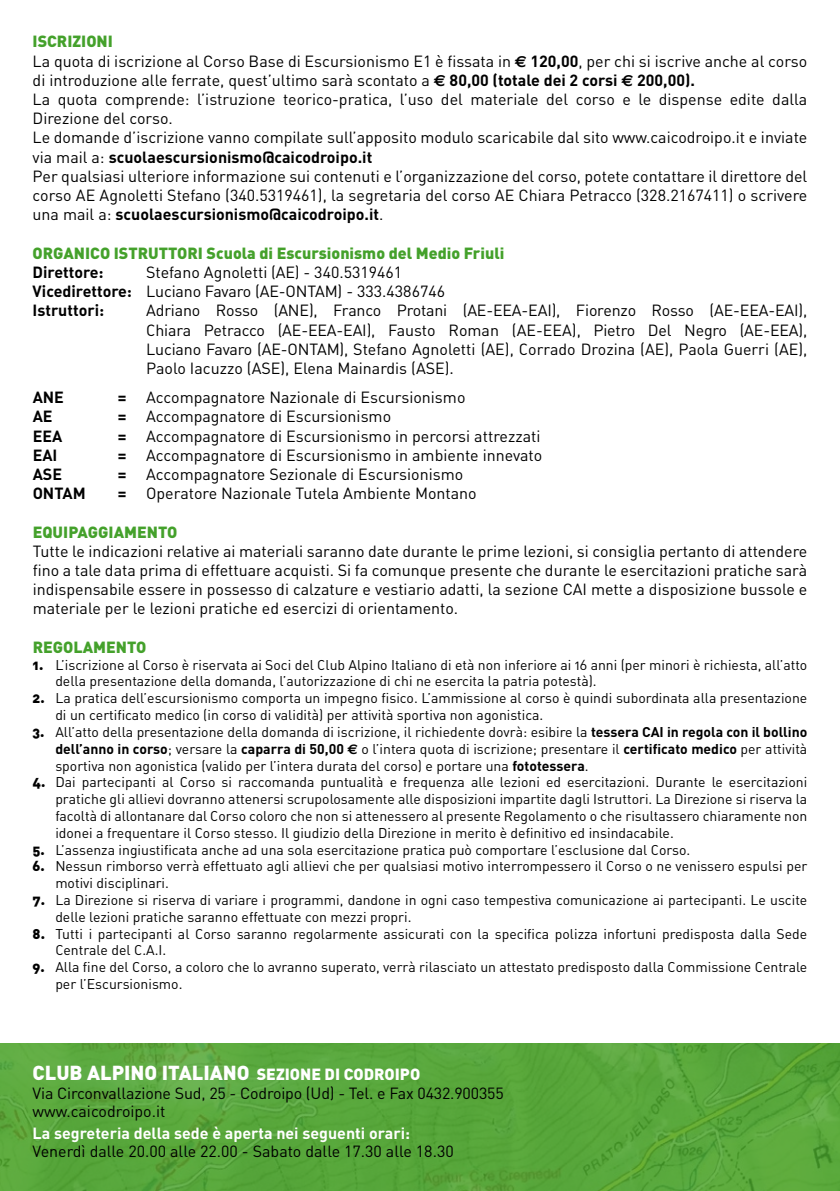
<style>
.page{position:relative;width:840px;height:1191px;background:#fff}
.page>*{position:absolute;margin:0;border:0;box-sizing:border-box;transform-origin:0 0}
.t1{font:900 20px "DIN";color:#fff}
.t2{font:16px/19.2px "DIN";color:#000}
.t3{font:16px/19.2px "DIN Regular Alternate";color:#000}
.t4{font:900 16px "DIN";color:#44a12b}
.t5{font:700 16px "DIN";color:#fff}
.t6{font:16px "DIN Bold Alternate";color:#000}
.t7{font:14px/16.8px "DIN Regular Alternate";color:#000}
.s1{font-weight:900;color:#44a12b}
.s2{font-family:"Euro Sans";font-weight:700}
.s3{font-weight:700}
.s4{font-family:"DIN"}
.s5{font-family:"DIN Bold Alternate"}
.s6{font-family:"DIN Black Alternate"}
.s7{font-family:"DIN";font-weight:700}
.s8{font-size:16px}
</style>
<div class="page">
<img style="left:0;top:1043px;width:839px;height:148px">
<p class="t2" style="left:33px;top:32px;width:775px"><span class="s1">ISCRIZIONI<br></span>La quota di iscrizione al Corso Base di Escursionismo E1 è fissata in <span class="s2">E</span> <span class="s3">120,00</span>, per chi si iscrive anche al corso di introduzione alle ferrate, quest’ultimo sarà scontato a <span class="s2">E</span> <span class="s3">80,00 (totale dei 2 corsi</span> <span class="s2">E</span> <span class="s3">200,00).<br></span>La quota comprende: l’istruzione teorico-pratica, l’uso del materiale del corso e le dispense edite dalla Direzione del corso.<br>Le domande d’iscrizione vanno compilate sull’apposito modulo scaricabile dal sito www.caicodroipo.it e inviate via mail a: <span class="s3">scuolaescursionismo@caicodroipo.it<br></span>Per qualsiasi ulteriore informazione sui contenuti e l’organizzazione del corso, potete contattare il direttore del corso AE Agnoletti Stefano (340.5319461), la segretaria del corso AE Chiara Petracco (328.2167411) o scrivere una mail a: <span class="s3">scuolaescursionismo@caicodroipo.it</span>.</p>
<p class="t4" style="left:33px;top:242px;width:473px">ORGANICO ISTRUTTORI Scuola di Escursionismo del Medio Friuli</p>
<p class="t6" style="left:33px;top:262px;width:73px">Direttore:</p>
<p class="t3" style="left:33px;top:262px;width:414px;text-indent:113px">Stefano Agnoletti (AE) - <span class="s4">340.5319461<br></span><span class="s5">Vicedirettore:</span> Luciano Favaro (AE-ONTAM) - <span class="s4">333.4386746</span></p>
<p class="t6" style="left:33px;top:300px;width:73px">Istruttori:</p>
<p class="t3" style="left:146px;top:301px;width:662px;text-align:justify">Adriano Rosso (ANE), Franco Protani (AE-EEA-EAI), Fiorenzo Rosso (AE-EEA-EAI), Chiara Petracco (AE-EEA-EAI), Fausto Roman (AE-EEA), Pietro Del Negro (AE-EEA), Luciano Favaro (AE-ONTAM), Stefano Agnoletti (AE), Corrado Drozina (AE), Paola Guerri (AE), Paolo Iacuzzo (ASE), Elena Mainardis (ASE).</p>
<p class="t6" style="left:33px;top:387px;width:33px">ANE</p>
<p class="t3" style="left:118px;top:387px;width:349px"><span class="s5">=</span> Accompagnatore Nazionale di Escursionismo</p>
<p class="t6" style="left:33px;top:406px;width:21px">AE</p>
<p class="t3" style="left:118px;top:407px;width:275px"><span class="s5">=</span> Accompagnatore di Escursionismo</p>
<p class="t6" style="left:33px;top:425px;width:31px">EEA</p>
<p class="t3" style="left:118px;top:426px;width:424px"><span class="s5">=</span> Accompagnatore di Escursionismo in percorsi attrezzati</p>
<p class="t6" style="left:33px;top:444px;width:26px">EAI</p>
<p class="t3" style="left:118px;top:445px;width:425px"><span class="s5">=</span> Accompagnatore di Escursionismo in ambiente innevato</p>
<p class="t6" style="left:33px;top:464px;width:31px">ASE</p>
<p class="t3" style="left:118px;top:464px;width:347px"><span class="s5">=</span> Accompagnatore Sezionale di Escursionismo</p>
<p class="t6" style="left:33px;top:483px;width:55px">ONTAM</p>
<p class="t3" style="left:118px;top:483px;width:360px"><span class="s5">=</span> Operatore Nazionale Tutela Ambiente Montano</p>
<p class="t4" style="left:33px;top:521px;width:146px">EQUIPAGGIAMENTO</p>
<p class="t2" style="left:33px;top:541px;width:775px;text-align:justify">Tutte le indicazioni relative ai materiali saranno date durante le prime lezioni, si consiglia pertanto di attendere fino a tale data prima di effettuare acquisti. Si fa comunque presente che durante le esercitazioni pratiche sarà indispensabile essere in possesso di calzature e vestiario adatti, la sezione CAI mette a disposizione bussole e materiale per le lezioni pratiche ed esercizi di orientamento.</p>
<p class="t4" style="left:33px;top:636px;width:115px">REGOLAMENTO</p>
<p class="t7" style="left:55px;top:656px;width:753px;text-indent:-23px"><span class="s6">1.</span> L’iscrizione al Corso è riservata ai Soci del Club Alpino Italiano di età non inferiore ai 16 anni (per minori è richiesta, all’atto della presentazione della domanda, l’autorizzazione di chi ne esercita la patria potestà).</p>
<p class="t7" style="left:55px;top:689px;width:753px;text-indent:-23px"><span class="s6">2.</span> La pratica dell’escursionismo comporta un impegno fisico. L’ammissione al corso è quindi subordinata alla presentazione di un certificato medico (in corso di validità) per attività sportiva non agonistica.</p>
<p class="t7" style="left:55px;top:723px;width:753px;text-align:justify;text-indent:-23px"><span class="s6">3.</span> All’atto della presentazione della domanda di iscrizione, il richiedente dovrà: esibire la <span class="s7">tessera CAI in regola con il bollino dell’anno in corso</span>; versare la <span class="s7">caparra di 50,00</span> <span class="s2">€</span> o l’intera quota di iscrizione; presentare il <span class="s7">certificato medico</span> per attività sportiva non agonistica (valido per l’intera durata del corso) e portare una <span class="s5">fototessera</span>.</p>
<p class="t7" style="left:55px;top:773px;width:753px;text-align:justify;text-indent:-23px"><span class="s6">4.</span> Dai partecipanti al Corso si raccomanda puntualità e frequenza alle lezioni ed esercitazioni. Durante le esercitazioni pratiche gli allievi dovranno attenersi scrupolosamente alle disposizioni impartite dagli Istruttori. La Direzione si riserva la facoltà di allontanare dal Corso coloro che non si attenessero al presente Regolamento o che risultassero chiaramente non idonei a frequentare il Corso stesso. Il giudizio della Direzione in merito è definitivo ed insindacabile.</p>
<p class="t7" style="left:33px;top:841px;width:659px"><span class="s6">5.</span> L’assenza ingiustificata anche ad una sola esercitazione pratica può comportare l’esclusione dal Corso.</p>
<p class="t7" style="left:55px;top:857px;width:753px;text-indent:-23px"><span class="s6">6.</span> Nessun rimborso verrà effettuato agli allievi che per qualsiasi motivo interrompessero il Corso o ne venissero espulsi per motivi disciplinari.</p>
<p class="t7" style="left:55px;top:891px;width:753px;text-indent:-23px"><span class="s6">7.</span> La Direzione si riserva di variare i programmi, dandone in ogni caso tempestiva comunicazione ai partecipanti. Le uscite delle lezioni pratiche saranno effettuate con mezzi propri.</p>
<p class="t7" style="left:55px;top:925px;width:753px;text-indent:-23px"><span class="s6">8.</span> Tutti i partecipanti al Corso saranno regolarmente assicurati con la specifica polizza infortuni predisposta dalla Sede<br>Centrale del C.A.I.</p>
<p class="t7" style="left:55px;top:958px;width:753px;text-indent:-23px"><span class="s6">9.</span> Alla fine del Corso, a coloro che lo avranno superato, verrà rilasciato un attestato predisposto dalla Commissione Centrale per l’Escursionismo.</p>
<h1 class="t1" style="left:33px;top:1059px;width:389px">CLUB ALPINO ITALIANO <span class="s8">SEZIONE DI CODROIPO</span></h1>
<p class="t2" style="left:33px;top:1083px;width:472px;line-height:18px">Via Circonvallazione Sud, 25 - Codroipo (Ud) - Tel. e Fax 0432.900355 www.caicodroipo.it</p>
<p class="t5" style="left:33px;top:1122px;width:378px">La segreteria della sede è aperta nei seguenti orari:</p>
<p class="t2" style="left:33px;top:1141px;width:422px">Venerdì dalle 20.00 alle 22.00 - Sabato dalle 17.30 alle 18.30</p>
</div>
